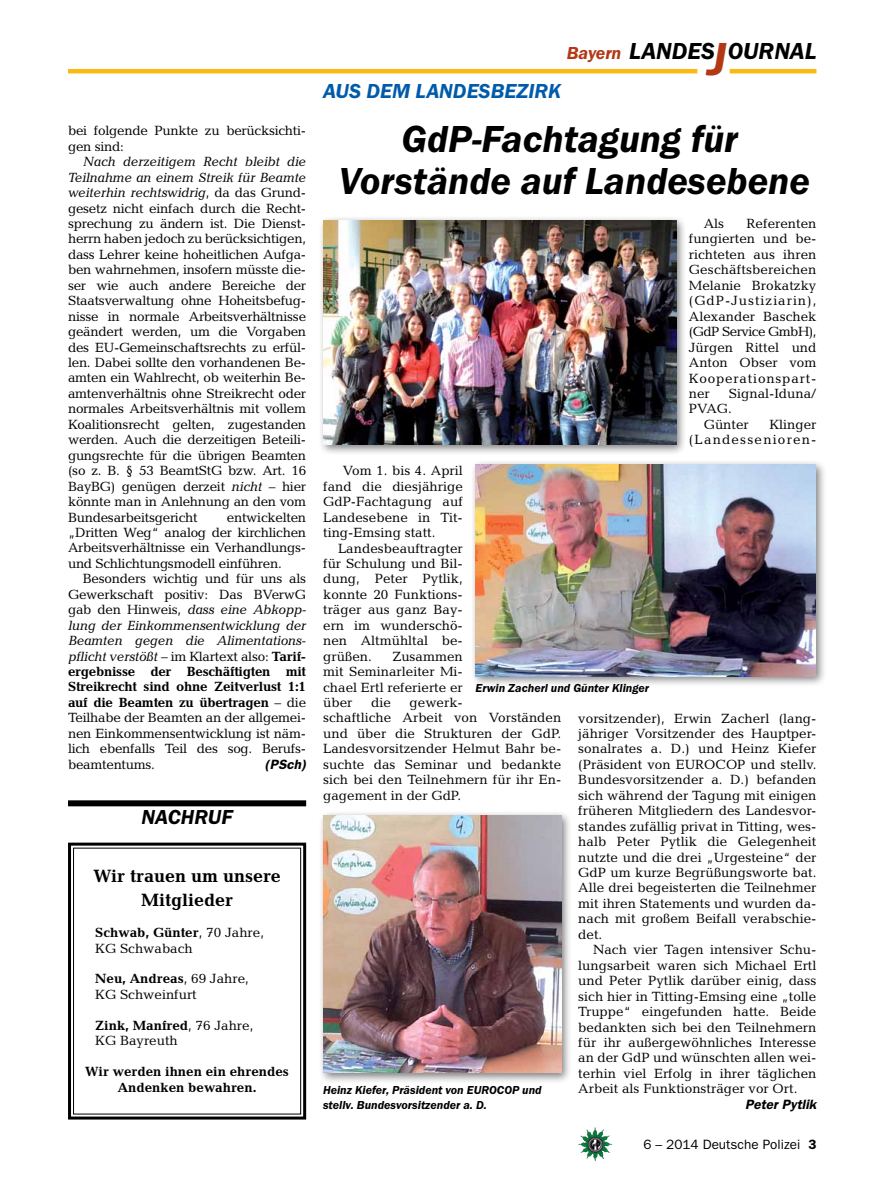
<style>
.page{position:relative;width:893px;height:1191px;background:#fff}
.page>*{position:absolute;margin:0;border:0;box-sizing:border-box;transform-origin:0 0}
.t1{font:italic 600 39px/42px "Franklin Gothic Itc T";color:#000;text-align:center}
.t2{font:italic 600 24px "Franklin Gothic Itc T";color:#000}
.t3{font:italic 600 21px "Franklin Gothic Itc T";color:#005baa}
.t4{font:italic 600 21px "Franklin Gothic Itc T";color:#000}
.t5{font:700 18px/24px "Candida";color:#000;text-align:center}
.t6{font:italic 600 18px "Franklin Gothic Itc T";letter-spacing:-.01em;color:#b33916}
.t7{font:13.5px/15.5px "Candida";color:#000;text-align:justify}
.t8{font:700 13.5px/15.5px "Candida";color:#000;text-align:center}
.t9{font:13.5px/15.5px "Candida";letter-spacing:-.02em;color:#000}
.t10{font:13.5px/15.5px "Candida";letter-spacing:.09em;color:#000;text-align:right}
.t11{font:13.5px "Franklin Gothic";color:#000}
.t12{font:italic 600 13.5px "Franklin Gothic";color:#000}
.t13{font:italic 600 12px/15.5px "Franklin Gothic Itc T";color:#000}
.s1{font-style:italic}
.s2{font-weight:700}
.s3{font-size:48px;color:#b33916}
.s4{font-weight:600}
</style>
<div class="page">
<img style="left:578px;top:1127px;width:17px;height:25px">
<hr style="left:730px;top:69px;width:86px;height:4px;background:#fdb913">
<hr style="left:68px;top:69px;width:629px;height:4px;background:#fdb913">
<svg style="left:68px;top:842px;width:239px;height:278px"></svg>
<div style="left:73px;top:847px;width:228px;height:267px;border:1px solid #000"></div>
<div style="left:68px;top:800px;width:238px;height:6px;background:#000"></div>
<div style="left:318px;top:215px;width:369px;height:240px;background:#000;opacity:.5"></div>
<img style="left:323px;top:220px;width:353px;height:224px">
<div style="left:318px;top:810px;width:254px;height:274px;background:#000;opacity:.5"></div>
<img style="left:323px;top:815px;width:238px;height:257px">
<div style="left:470px;top:459px;width:357px;height:228px;background:#000;opacity:.5"></div>
<img style="left:476px;top:465px;width:340px;height:211px">
<p class="t9" style="left:68px;top:123px;width:240px">bei folgende Punkte zu berücksichti&shy;gen sind:</p>
<p class="t7" style="left:68px;top:154px;width:240px;text-indent:15px"><span class="s1">Nach derzeitigem Recht bleibt die Teilnahme an einem Streik für Beamte weiterhin rechtswidrig</span>, da das Grund&shy;gesetz nicht einfach durch die Recht&shy;sprechung zu ändern ist. Die Dienst&shy;herrn haben jedoch zu berücksichtigen, dass Lehrer keine hoheitlichen Aufga&shy;ben wahrnehmen, insofern müsste die&shy;ser wie auch andere Bereiche der Staatsverwaltung ohne Hoheitsbefug&shy;nisse in normale Arbeitsverhältnisse geändert werden, um die Vorgaben des EU-Gemeinschaftsrechts zu erfül&shy;len. Dabei sollte den vorhandenen Be&shy;amten ein Wahlrecht, ob weiterhin Be&shy;amtenverhältnis ohne Streikrecht oder normales Arbeitsverhältnis mit vollem Koalitionsrecht gelten, zugestanden werden. Auch die derzeitigen Beteili&shy;gungsrechte für die übrigen Beamten (so z. B. § 53 BeamtStG bzw. Art. 16<br>BayBG) genügen derzeit <span class="s1">nicht</span> – hier könnte man in Anlehnung an den vom Bundesarbeitsgericht</p>
<p class="t7" style="left:68px;top:509px;width:240px;text-indent:159px">entwickelten „Dritten Weg“ analog der kirchlichen Arbeitsverhältnisse ein Verhandlungs&shy;und Schlichtungsmodell einführen.</p>
<p class="t7" style="left:68px;top:571px;width:240px;text-indent:15px">Besonders wichtig und für uns als Gewerkschaft positiv: Das BVerwG gab den Hinweis, <span class="s1">dass eine Abkopp&shy;lung der Einkommensentwicklung der Beamten gegen die Alimentations&shy;pflicht verstößt</span> – im Klartext also: <span class="s2">Tarif&shy;ergebnisse der Beschäftigten mit Streikrecht sind ohne Zeitverlust 1:1 auf die Beamten zu übertragen</span> – die Teilhabe der Beamten an der allgemei&shy;nen Einkommensentwicklung ist näm&shy;lich ebenfalls Teil des sog. Berufs&shy;beamtentums.</p>
<p class="t12" style="left:265px;top:756px;width:43px">(PSch)</p>
<h3 class="t4" style="left:142px;top:805px;width:93px">na chruf</h3>
<h3 class="t5" style="left:93px;top:864px;width:189px">Wir trauen um unsere<br>Mitglieder</h3>
<p class="t7" style="left:95px;top:924px;width:170px"><span class="s2">Schwab, Günter</span>, 70 Jahre,<br>KG Schwabach</p>
<p class="t7" style="left:95px;top:971px;width:155px"><span class="s2">Neu, Andreas</span>, 69 Jahre,<br>KG Schweinfurt</p>
<p class="t7" style="left:95px;top:1017px;width:160px"><span class="s2">Zink, Manfred</span>, 76 Jahre,<br>KG Bayreuth</p>
<p class="t8" style="left:85px;top:1063px;width:205px">Wir werden ihnen ein ehrendes<br>Andenken bewahren.</p>
<h3 class="t6" style="left:567px;top:42px;width:56px">Bayern</h3>
<h3 class="t3" style="left:323px;top:79px;width:14px">aus</h3>
<h3 class="t3" style="left:366px;top:79px;width:63px">dem landesbe</h3>
<h3 class="t3" style="left:516px;top:79px;width:46px">zirk</h3>
<h2 class="t2" style="left:629px;top:37px;width:189px">LANDES<span class="s3">J</span>OURNAL</h2>
<h1 class="t1" style="left:339px;top:118px;width:472px">GdP-Fachtagung für<br>Vorstände auf Landesebene</h1>
<p class="t7" style="left:689px;top:216px;width:129px;text-indent:58px">Referenten fungierten und be&shy;richteten aus ihren Geschäftsbereichen Melanie Brokatzky (GdP-Justiziarin), Alexander Baschek (GdP Service GmbH), Jürgen Rittel und Anton Obser vom Kooperationspart&shy;ner</p>
<p class="t7" style="left:704px;top:216px;width:22px">Als</p>
<p class="t7" style="left:729px;top:386px;width:89px">Signal-Iduna/</p>
<p class="t7" style="left:689px;top:401px;width:45px">PVAG.</p>
<p class="t7" style="left:704px;top:416px;width:47px">Günter</p>
<p class="t10" style="left:689px;top:416px;width:129px">Klinger (Landessenioren-</p>
<p class="t7" style="left:323px;top:463px;width:141px;text-indent:19px">Vom 1. bis 4. April fand die diesjährige GdP-Fachtagung auf Landesebene in Tit&shy;ting-Emsing statt.</p>
<p class="t7" style="left:323px;top:540px;width:141px;text-indent:15px">Landesbeauftragter für Schulung und Bil&shy;dung, Peter Pytlik, konnte 20 Funktions&shy;träger aus ganz Bay&shy;ern im wunderschö&shy;nen Altmühltal be&shy;grüßen.</p>
<p class="t7" style="left:323px;top:648px;width:141px;text-indent:69px">Zusammen mit Seminarleiter Mi&shy;chael Ertl referierte er über</p>
<p class="t13" style="left:476px;top:680px;width:175px">Erwin Zacherl und Günter Klinger</p>
<p class="t7" style="left:323px;top:695px;width:240px;text-align:left;text-indent:86px">gewerk-<br>schaftliche Arbeit von Vorständen und über die Strukturen der GdP.<br>Landesvorsitzender Helmut Bahr be&shy;suchte das Seminar und bedankte sich bei den Teilnehmern für ihr En&shy;gagement in der GdP.</p>
<p class="t7" style="left:371px;top:695px;width:21px">die</p>
<p class="t7" style="left:578px;top:710px;width:240px">vorsitzender), Erwin Zacherl (lang&shy;jähriger Vorsitzender des Hauptper&shy;sonalrates a. D.) und Heinz Kiefer (Präsident von EUROCOP und stellv.<br>Bundesvorsitzender a. D.) befanden sich während der Tagung mit einigen früheren Mitgliedern des Landesvor&shy;standes zufällig privat in Titting, wes&shy;halb Peter Pytlik die Gelegenheit nutzte und die drei „Urgesteine“ der GdP um kurze Begrüßungsworte bat.<br>Alle drei begeisterten die Teilnehmer mit ihren Statements und wurden da&shy;nach mit großem Beifall verabschie&shy;det.</p>
<p class="t7" style="left:578px;top:942px;width:240px;text-indent:15px">Nach vier Tagen intensiver Schu&shy;lungsarbeit waren sich Michael Ertl und Peter Pytlik darüber einig, dass sich hier in Titting-Emsing eine „tolle Truppe“ eingefunden hatte. Beide bedankten sich bei den Teilnehmern für ihr außergewöhnliches Interesse an der GdP und wünschten allen wei&shy;terhin viel Erfolg in ihrer täglichen Arbeit als Funktionsträger vor Ort.</p>
<p class="t12" style="left:745px;top:1096px;width:73px">Peter Pytlik</p>
<p class="t13" style="left:323px;top:1081px;width:220px">Heinz Kiefer, Präsident von EUROCOP und stellv. Bundesvorsitzender a. D.</p>
<p class="t11" style="left:643px;top:1136px;width:175px">6 – 2014 Deutsche Polizei <span class="s4">3</span></p>
</div>
